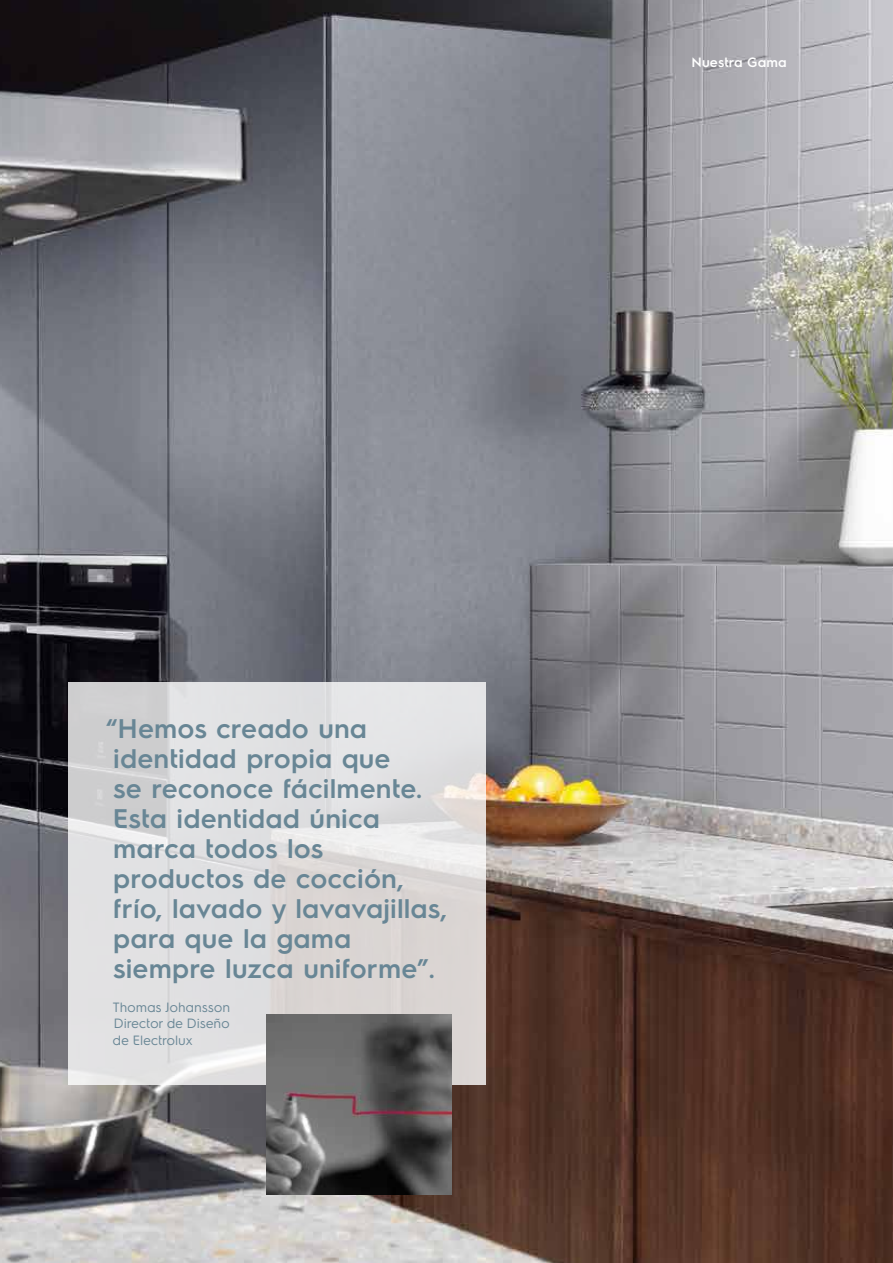
<style>
.page{position:relative;width:893px;height:1263px;background:#fff}
.page>*{position:absolute;margin:0;border:0;box-sizing:border-box;transform-origin:0 0}
.t1{font:600 27px/30px "Electrolux Sans";letter-spacing:.005em;color:#688695}
.t2{font:13.5px/16.5px "Electrolux Sans";letter-spacing:-.005em;color:#688695;text-align:justify}
.t3{font:600 13.5px "Electrolux Sans";letter-spacing:.01em;color:#fff}
</style>
<div class="page">
<img style="left:0;top:0;width:893px;height:1263px">
<svg style="left:68px;top:682px;width:418px;height:403px;background:#dedddd"></svg>
<img style="left:266px;top:1015px;width:185px;height:180px">
<p class="t3" style="left:691px;top:53px;width:97px">Nuestra Gama</p>
<p class="t1" style="left:106px;top:712px;width:343px">“Hemos creado una identidad propia que<br>se reconoce fácilmente.<br>Esta identidad única marca todos los productos de cocción, frío, lavado y lavavajillas, para que la gama siempre luzca uniforme”.</p>
<p class="t2" style="left:113px;top:998px;width:119px">Thomas Johansson Director de Diseño de Electrolux</p>
</div>
